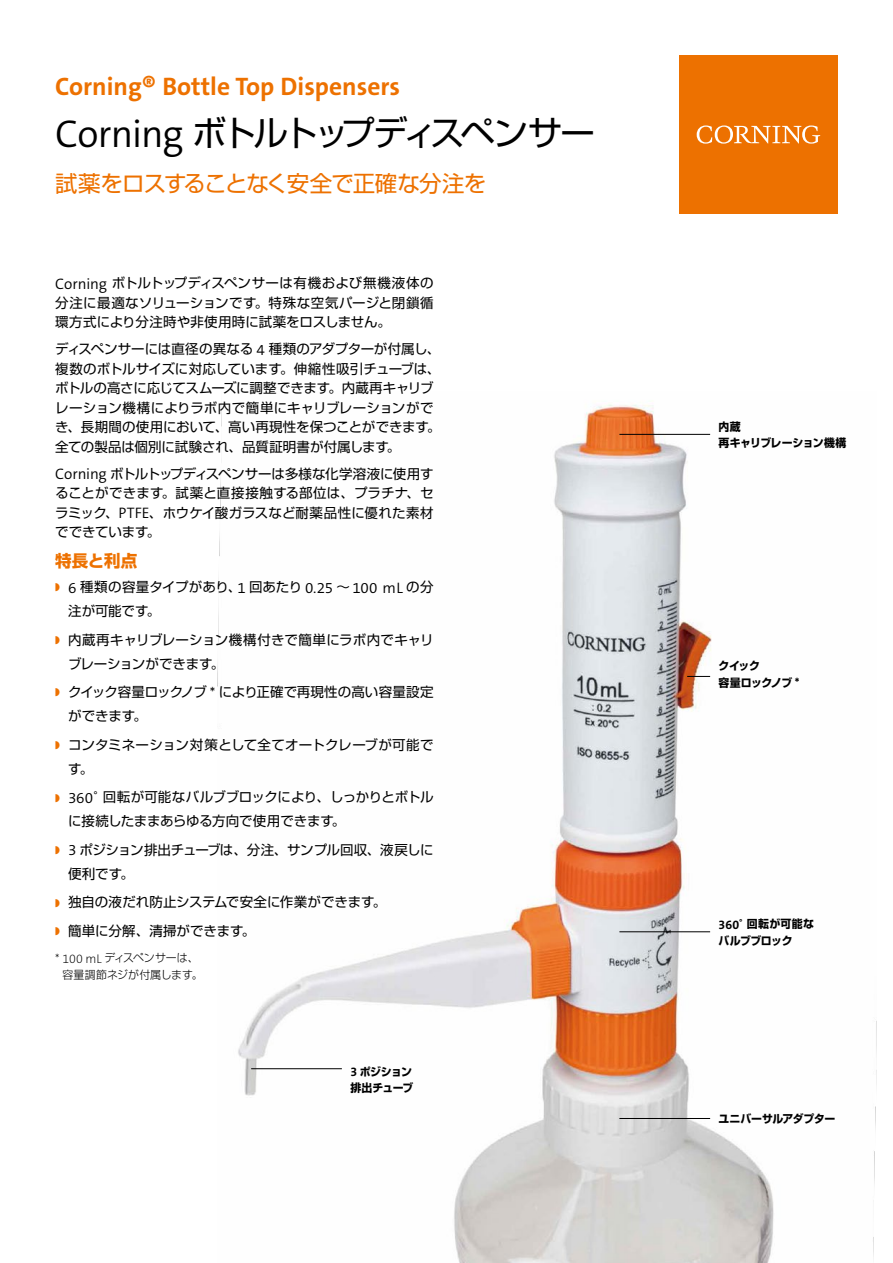
<style>
.page{position:relative;width:893px;height:1263px;background:#fff}
.page>*{position:absolute;margin:0;border:0;box-sizing:border-box;transform-origin:0 0}
.t1{font:34.5px "Shin Go Pro";letter-spacing:-.115em;color:#000}
.t2{font:700 25.5px "The Sans B W7";color:#ed7100}
.t3{font:22.5px "Shin Go Pro";letter-spacing:-.04em;color:#ed7100}
.t4{font:700 16.5px "Shin Go Pro";letter-spacing:-.005em;color:#ed7100}
.t5{font:13.5px/19.5px "Shin Go Pro";color:#000}
.t6{font:13.5px/24px "Shin Go Pro";letter-spacing:-.025em;color:#000}
.t7{font:700 11.25px/16.5px "Shin Go Pro";letter-spacing:-.04em;color:#000}
.t8{font:300 11.25px/16.5px "Shin Go Pro";color:#000}
.t9{font:700 11.25px/16.5px "Shin Go Pro";letter-spacing:.02em;color:#000}
.t10{font:700 11.25px/16.5px "Shin Go Pro";letter-spacing:-.015em;color:#000}
.s1{font-family:"The Sans B W4";font-weight:300;font-size:39px}
.s2{font-family:"The Sans B W4";font-weight:300;font-size:15.3px}
.s3{color:#ed7100}
.s4{font-family:"The Sans B W2";font-weight:200;font-size:12.75px}
.s5{font-family:"The Sans B W7";font-size:12.75px}
</style>
<div class="page">
<img style="left:218px;top:404px;width:659px;height:859px">
<hr style="left:619px;top:434px;width:91px;height:1px;background:#000">
<svg style="left:687px;top:676px;width:23px;height:1px"></svg>
<hr style="left:619px;top:931px;width:91px;height:1px;background:#000">
<hr style="left:619px;top:1118px;width:91px;height:1px;background:#000">
<hr style="left:251px;top:1068px;width:91px;height:1px;background:#000">
<div style="left:679px;top:55px;width:159px;height:159px;background:#ed7100"></div>
<svg style="left:697px;top:125px;width:123px;height:19px"></svg>
<h2 class="t2" style="left:55px;top:70px;width:346px">Corning® Bottle Top Dispensers</h2>
<h1 class="t1" style="left:55px;top:105px;width:541px"><span class="s1">Corning</span> ボトルトップディスペンサー</h1>
<h3 class="t3" style="left:55px;top:165px;width:433px">試薬をロスすることなく安全で正確な分注を</h3>
<p class="t5" style="left:55px;top:272px;width:380px;text-align:justify"><span class="s2">Corning</span> ボトルトップディスペンサーは有機および無機液体の分注に最適なソリューションです。特殊な空気パージと閉鎖循環方式により分注時や非使用時に試薬をロスしません。</p>
<p class="t5" style="left:55px;top:338px;width:387px">ディスペンサーには直径の異なる <span class="s2">4</span> 種類のアダプターが付属し、複数のボトルサイズに対応しています。伸縮性吸引チューブは、ボトルの高さに応じてスムーズに調整できます。内蔵再キャリブレーション機構によりラボ内で簡単にキャリブレーションができ、長期間の使用において、高い再現性を保つことができます。全ての製品は個別に試験され、品質証明書が付属します。</p>
<p class="t5" style="left:55px;top:462px;width:380px;text-align:justify"><span class="s2">Corning</span> ボトルトップディスペンサーは多様な化学溶液に使用することができます。試薬と直接接触する部位は、プラチナ、セラミック、<span class="s2">PTFE</span>、ホウケイ酸ガラスなど耐薬品性に優れた素材でできています。</p>
<p class="t4" style="left:55px;top:548px;width:83px">特長と利点</p>
<p class="t5" style="left:68px;top:574px;width:367px;line-height:24px;text-indent:-13px"><span class="s3">◗</span> <span class="s2">6</span> 種類の容量タイプがあり、<span class="s2">1</span> 回あたり <span class="s2">0.25</span> ～ <span class="s2">100 mL</span> の分注が可能です。</p>
<p class="t5" style="left:68px;top:626px;width:367px;line-height:24px;text-indent:-13px"><span class="s3">◗</span> 内蔵再キャリブレーション機構付きで簡単にラボ内でキャリブレーションができます。</p>
<p class="t5" style="left:68px;top:679px;width:367px;line-height:24px;text-indent:-13px"><span class="s3">◗</span> クイック容量ロックノブ <span class="s2">*</span> により正確で再現性の高い容量設定ができます。</p>
<p class="t5" style="left:68px;top:731px;width:367px;line-height:24px;text-indent:-13px"><span class="s3">◗</span> コンタミネーション対策として全てオートクレーブが可能です。</p>
<p class="t6" style="left:68px;top:784px;width:367px;text-indent:-13px"><span class="s3">◗</span> <span class="s2">360</span>°回転が可能なバルブブロックにより、しっかりとボトルに接続したままあらゆる方向で使用できます。</p>
<p class="t6" style="left:68px;top:836px;width:367px;text-indent:-13px"><span class="s3">◗</span> <span class="s2">3</span> ポジション排出チューブは、分注、サンプル回収、液戻しに便利です。</p>
<p class="t5" style="left:55px;top:886px;width:333px;line-height:28.5px"><span class="s3">◗</span> 独自の液だれ防止システムで安全に作業ができます。<span class="s3">◗</span> 簡単に分解、清掃ができます。</p>
<p class="t8" style="left:62px;top:948px;width:142px;text-indent:-7px"><span class="s4">* 100 mL</span> ディスペンサーは、容量調節ネジが付属します。</p>
<p class="t7" style="left:350px;top:1062px;width:65px"><span class="s5">3</span> ポジション排出チューブ</p>
<p class="t10" style="left:719px;top:417px;width:129px">内蔵<br>再キャリブレーション機構</p>
<p class="t7" style="left:719px;top:657px;width:83px">クイック<br>容量ロックノブ <span class="s5">*</span></p>
<p class="t9" style="left:719px;top:915px;width:97px"><span class="s5">360</span>°回転が可能なバルブブロック</p>
<p class="t7" style="left:719px;top:1109px;width:118px">ユニバーサルアダプター</p>
</div>
